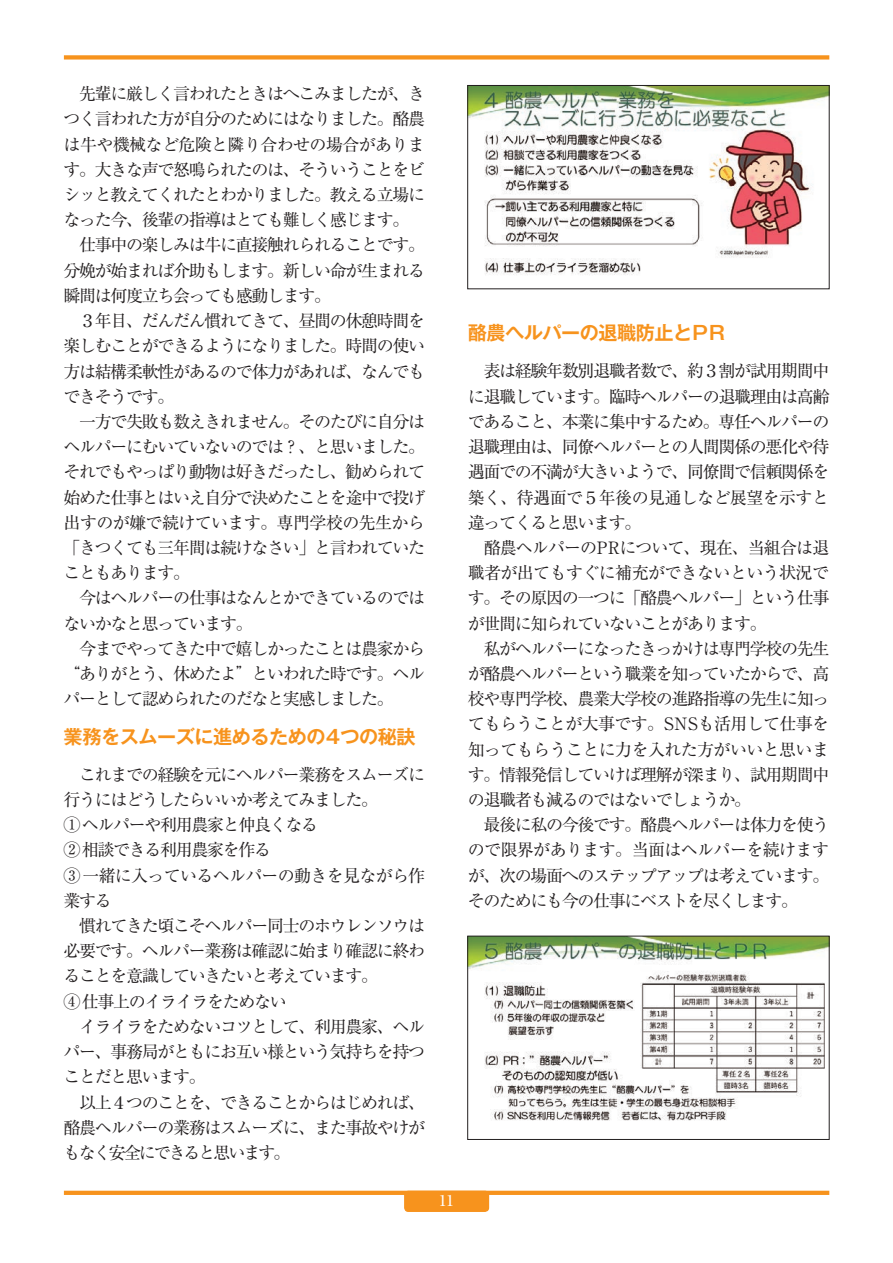
<style>
.page{position:relative;width:893px;height:1263px;background:#fff}
.page>*{position:absolute;margin:0;border:0;box-sizing:border-box;transform-origin:0 0}
.t1{font:700 19.2px "Gothic MB101 Pro De";letter-spacing:-.025em;color:#f7931d}
.t2{font:16.95px/25.2px "Ryumin Pro";letter-spacing:-.08em;color:#231f20}
.t3{font:500 14.85px "Ryumin Pro";color:#fff}
</style>
<div class="page">
<hr style="left:64px;top:1191px;width:765px;height:4px;background:#f7931d">
<div style="left:404px;top:1191px;width:85px;height:21px;background:#f7931d;border-radius:4px"></div>
<div style="left:64px;top:55px;width:765px;height:5px;background:#f7931d"></div>
<img style="left:469px;top:938px;width:358px;height:183px">
<div style="left:467px;top:936px;width:362px;height:204px;border:1px solid #231f20"></div>
<img style="left:469px;top:87px;width:358px;height:188px">
<div style="left:467px;top:85px;width:362px;height:204px;border:1px solid #231f20"></div>
<p class="t2" style="left:64px;top:80px;width:363px">　先輩に厳しく言われたときはへこみましたが、きつく言われた方が自分のためにはなりました。酪農は牛や機械など危険と隣り合わせの場合があります。大きな声で怒鳴られたのは、そういうことをビシッと教えてくれたとわかりました。教える立場になった今、後輩の指導はとても難しく感じます。　仕事中の楽しみは牛に直接触れられることです。分娩が始まれば介助もします。新しい命が生まれる瞬間は何度立ち会っても感動します。<br>　３年目、だんだん慣れてきて、昼間の休憩時間を楽しむことができるようになりました。時間の使い方は結構柔軟性があるので体力があれば、なんでもできそうです。<br>　一方で失敗も数えきれません。そのたびに自分はヘルパーにむいていないのでは？、と思いました。それでもやっぱり動物は好きだったし、勧められて始めた仕事とはいえ自分で決めたことを途中で投げ出すのが嫌で続けています。専門学校の先生から「きつくても三年間は続けなさい」と言われていたこともあります。<br>　今はヘルパーの仕事はなんとかできているのではないかなと思っています。<br>　今までやってきた中で嬉しかったことは農家から“ありがとう、休めたよ”といわれた時です。ヘルパーとして認められたのだなと実感しました。</p>
<p class="t1" style="left:64px;top:720px;width:354px">業務をスムーズに進めるための4つの秘訣</p>
<p class="t2" style="left:64px;top:761px;width:363px">　これまでの経験を元にヘルパー業務をスムーズに行うにはどうしたらいいか考えてみました。<br>①ヘルパーや利用農家と仲良くなる<br>②相談できる利用農家を作る<br>③一緒に入っているヘルパーの動きを見ながら作業する<br>　慣れてきた頃こそヘルパー同士のホウレンソウは必要です。ヘルパー業務は確認に始まり確認に終わることを意識していきたいと考えています。<br>④仕事上のイライラをためない<br>　イライラをためないコツとして、利用農家、ヘルパー、事務局がともにお互い様という気持ちを持つことだと思います。<br>　以上４つのことを、できることからはじめれば、酪農ヘルパーの業務はスムーズに、また事故やけがもなく安全にできると思います。</p>
<p class="t1" style="left:468px;top:317px;width:258px">酪農ヘルパーの退職防止とPR</p>
<p class="t2" style="left:468px;top:357px;width:363px">　表は経験年数別退職者数で、約３割が試用期間中に退職しています。臨時ヘルパーの退職理由は高齢であること、本業に集中するため。専任ヘルパーの退職理由は、同僚ヘルパーとの人間関係の悪化や待遇面での不満が大きいようで、同僚間で信頼関係を築く、待遇面で５年後の見通しなど展望を示すと違ってくると思います。<br>　酪農ヘルパーのPRについて、現在、当組合は退職者が出てもすぐに補充ができないという状況です。その原因の一つに「酪農ヘルパー」という仕事が世間に知られていないことがあります。<br>　私がヘルパーになったきっかけは専門学校の先生が酪農ヘルパーという職業を知っていたからで、高校や専門学校、農業大学校の進路指導の先生に知ってもらうことが大事です。SNSも活用して仕事を知ってもらうことに力を入れた方がいいと思います。情報発信していけば理解が深まり、試用期間中の退職者も減るのではないでしょうか。<br>　最後に私の今後です。酪農ヘルパーは体力を使うので限界があります。当面はヘルパーを続けますが、次の場面へのステップアップは考えています。そのためにも今の仕事にベストを尽くします。</p>
<p class="t3" style="left:439px;top:1189px;width:16px">11</p>
</div>
